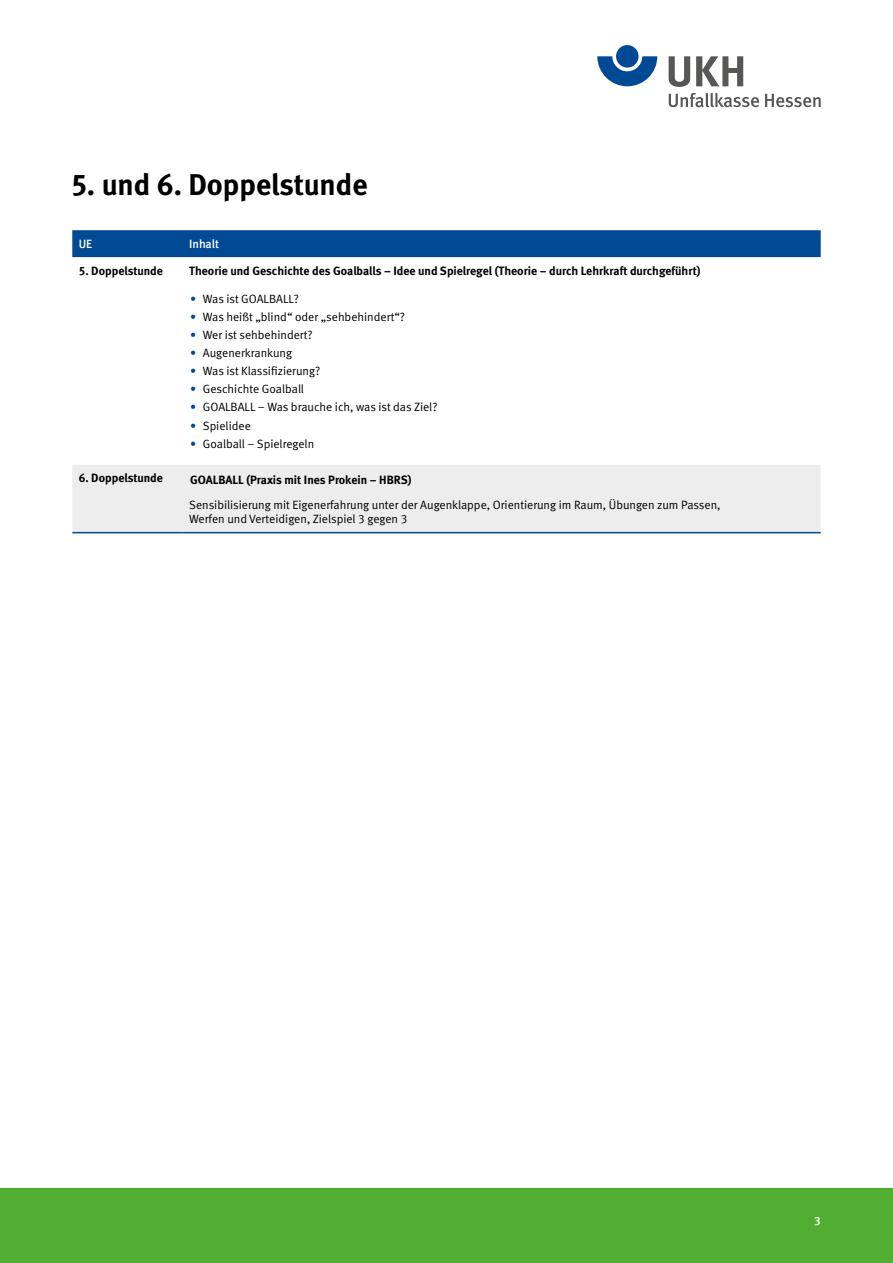
<style>
.page{position:relative;width:893px;height:1263px;background:#fff}
.page>*{position:absolute;margin:0;border:0;box-sizing:border-box;transform-origin:0 0}
.t1{font:700 30px "DGUV Meta";color:#000}
.t2{font:12px/13.5px "DGUV Meta";color:#000}
.t3{font:700 12px "DGUV Meta";color:#000}
.t4{font:500 12px "DGUV Meta";color:#fff}
.s1{color:#004994}
</style>
<div class="page">
<svg style="left:597px;top:56px;width:60px;height:30px"></svg>
<div style="left:616px;top:45px;width:23px;height:23px;background:#004994;border-radius:50%"></div>
<svg style="left:669px;top:56px;width:21px;height:31px"></svg>
<svg style="left:696px;top:56px;width:47px;height:30px"></svg>
<svg style="left:669px;top:93px;width:90px;height:14px"></svg>
<svg style="left:765px;top:94px;width:56px;height:13px"></svg>
<div style="left:0;top:1188px;width:893px;height:75px;background:#52ae32"></div>
<div style="left:72px;top:230px;width:749px;height:27px;background:#004994"></div>
<div style="left:72px;top:465px;width:749px;height:67px;background:#ededed"></div>
<hr style="left:72px;top:532px;width:111px;height:1px;background:#004994">
<hr style="left:183px;top:532px;width:638px;height:1px;background:#004994">
<h1 class="t1" style="left:72px;top:166px;width:297px">5. und 6. Doppelstunde</h1>
<p class="t4" style="left:79px;top:237px;width:15px">UE</p>
<p class="t4" style="left:189px;top:237px;width:31px">Inhalt</p>
<p class="t3" style="left:79px;top:263px;width:86px">5. Doppelstunde</p>
<p class="t3" style="left:189px;top:263px;width:513px">Theorie und Geschichte des Goalballs – Idee und Spielregel (Theorie – durch Lehrkraft durchgeführt)</p>
<p class="t3" style="left:79px;top:471px;width:86px">6. Doppelstunde</p>
<p class="t2" style="left:190px;top:292px;width:110px"><span class="s1">•</span> Was ist GOALBALL?</p>
<p class="t2" style="left:190px;top:310px;width:216px"><span class="s1">•</span> Was heißt „blind“ oder „sehbehindert“?</p>
<p class="t2" style="left:190px;top:328px;width:124px"><span class="s1">•</span> Wer ist sehbehindert?</p>
<p class="t2" style="left:190px;top:347px;width:103px"><span class="s1">•</span> Augenerkrankung</p>
<p class="t2" style="left:190px;top:365px;width:132px"><span class="s1">•</span> Was ist Klassifizierung?</p>
<p class="t2" style="left:190px;top:383px;width:115px"><span class="s1">•</span> Geschichte Goalball</p>
<p class="t2" style="left:190px;top:401px;width:249px"><span class="s1">•</span> GOALBALL – Was brauche ich, was ist das Ziel?</p>
<p class="t2" style="left:190px;top:419px;width:62px"><span class="s1">•</span> Spielidee</p>
<p class="t2" style="left:190px;top:437px;width:126px"><span class="s1">•</span> Goalball – Spielregeln</p>
<p class="t3" style="left:190px;top:472px;width:223px">GOALBALL (Praxis mit Ines Prokein – HBRS)</p>
<p class="t2" style="left:189px;top:499px;width:533px">Sensibilisierung mit Eigenerfahrung unter der Augenklappe, Orientierung im Raum, Übungen zum Passen,<br>Werfen und Verteidigen, Zielspiel 3 gegen 3</p>
<p class="t4" style="left:814px;top:1213px;width:8px">3</p>
</div>
